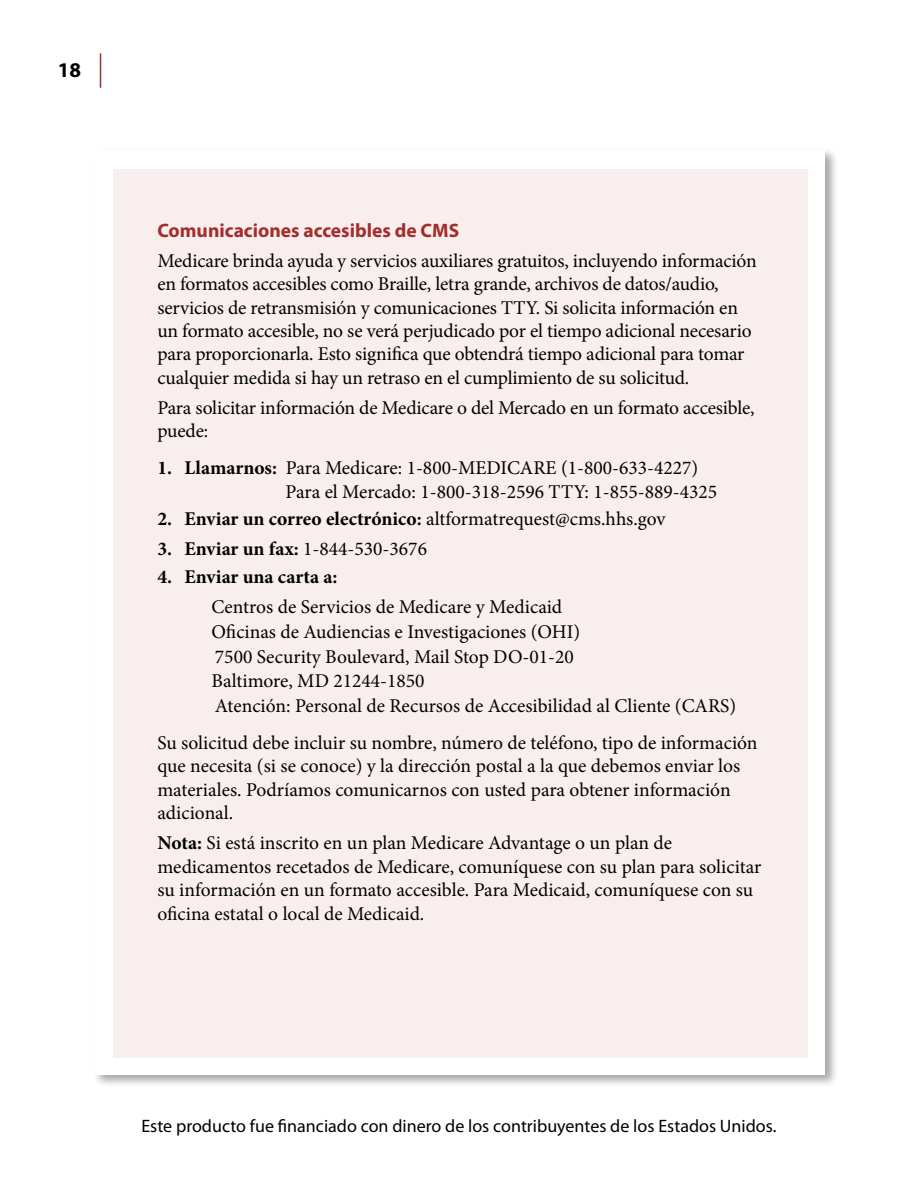
<style>
.page{position:relative;width:918px;height:1188px;background:#fff}
.page>*{position:absolute;margin:0;border:0;box-sizing:border-box;transform-origin:0 0}
.t1{font:700 21px "Myriad Pro";color:#000}
.t2{font:19.5px/23.4px "Minion Pro";letter-spacing:-.005em;color:#000}
.t3{font:700 19.5px "Minion Pro";color:#000}
.t4{font:700 19.5px "Myriad Pro";color:#a22d2c}
.t5{font:18px "Myriad Pro";color:#000}
.s1{font-weight:700}
.s2{font-weight:400}
</style>
<div class="page">
<hr style="left:100px;top:53px;width:1px;height:35px;background:#a22d2c">
<div style="left:92px;top:147px;width:747px;height:942px;background:#000;opacity:.35"></div>
<div style="left:95px;top:150px;width:730px;height:925px;background:#fff"></div>
<div style="left:113px;top:169px;width:694px;height:888px;background:#f8eeee"></div>
<p class="t1" style="left:58px;top:56px;width:25px">18</p>
<p class="t4" style="left:157px;top:217px;width:303px">Comunicaciones accesibles de CMS</p>
<p class="t2" style="left:157px;top:249px;width:601px">Medicare brinda ayuda y servicios auxiliares gratuitos, incluyendo información en formatos accesibles como Braille, letra grande, archivos de datos/audio, servicios de retransmisión y comunicaciones TTY. Si solicita información en un formato accesible, no se verá perjudicado por el tiempo adicional necesario para proporcionarla. Esto significa que obtendrá tiempo adicional para tomar cualquier medida si hay un retraso en el cumplimiento de su solicitud.</p>
<p class="t2" style="left:157px;top:396px;width:599px">Para solicitar información de Medicare o del Mercado en un formato accesible, puede:</p>
<p class="t2" style="left:286px;top:456px;width:433px;text-indent:-128px"><span class="s1">1. Llamarnos:</span> Para Medicare: 1-800-MEDICARE (1-800-633-4227)<br>Para el Mercado: 1-800-318-2596 TTY: 1-855-889-4325</p>
<p class="t3" style="left:157px;top:505px;width:510px">2. Enviar un correo electrónico: <span class="s2">altformatrequest@cms.hhs.gov</span></p>
<p class="t3" style="left:157px;top:535px;width:271px">3. Enviar un fax: <span class="s2">1-844-530-3676</span></p>
<p class="t3" style="left:157px;top:563px;width:182px">4. Enviar una carta a:</p>
<p class="t2" style="left:211px;top:595px;width:352px">Centros de Servicios de Medicare y Medicaid</p>
<p class="t2" style="left:211px;top:620px;width:370px">Oficinas de Audiencias e Investigaciones (OHI)</p>
<p class="t2" style="left:215px;top:645px;width:360px">7500 Security Boulevard, Mail Stop DO-01-20</p>
<p class="t2" style="left:211px;top:670px;width:215px">Baltimore, MD 21244-1850</p>
<p class="t2" style="left:215px;top:694px;width:523px">Atención: Personal de Recursos de Accesibilidad al Cliente (CARS)</p>
<p class="t2" style="left:157px;top:731px;width:602px">Su solicitud debe incluir su nombre, número de teléfono, tipo de información que necesita (si se conoce) y la dirección postal a la que debemos enviar los materiales. Podríamos comunicarnos con usted para obtener información adicional.</p>
<p class="t2" style="left:157px;top:832px;width:605px"><span class="s1">Nota:</span> Si está inscrito en un plan Medicare Advantage o un plan de medicamentos recetados de Medicare, comuníquese con su plan para solicitar su información en un formato accesible. Para Medicaid, comuníquese con su oficina estatal o local de Medicaid.</p>
<p class="t5" style="left:141px;top:1115px;width:637px">Este producto fue financiado con dinero de los contribuyentes de los Estados Unidos.</p>
</div>
